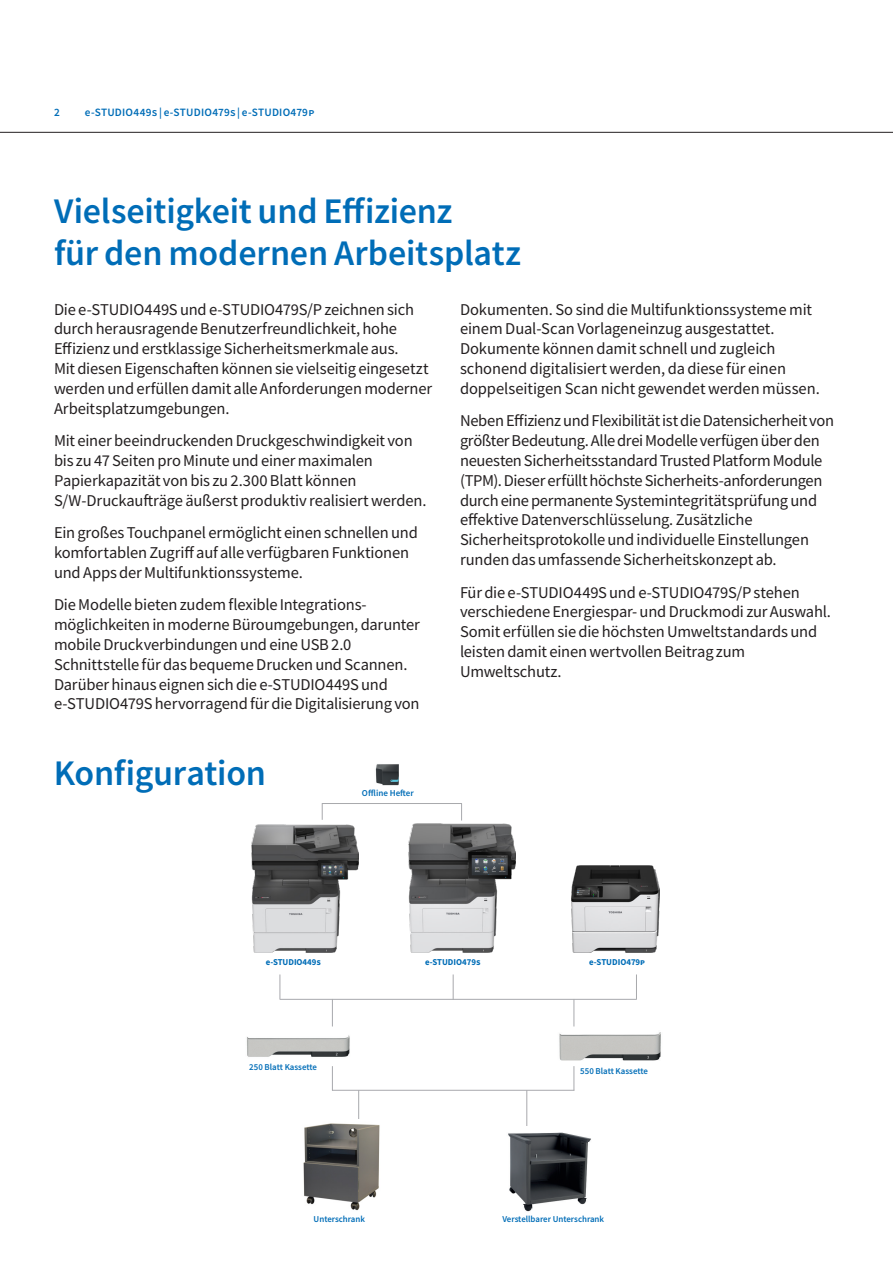
<style>
.page{position:relative;width:893px;height:1263px;background:#fff}
.page>*{position:absolute;margin:0;border:0;box-sizing:border-box;transform-origin:0 0}
.Headline_24pt{font:500 36px/42px "Toshiba Sans";letter-spacing:-.005em;color:#006db7}
.Continuous_text_9pt{font:16.5px/19.8px "Toshiba Sans";letter-spacing:-.01em;color:#231f20}
.Page_title_7_5pt{font:500 11.25px "Toshiba Sans";letter-spacing:.02em;color:#006db7}
.t1{font:500 9px "Toshiba Sans";color:#006db7}
.t2{font:700 9px "Toshiba Sans";letter-spacing:-.005em;color:#006db7}
</style>
<div class="page">
<hr style="left:0;top:132px;width:893px;height:1px;background:#231f20">
<img style="left:246px;top:975px;width:415px;height:128px">
<svg style="left:574px;top:1000px;width:1px;height:26px"></svg>
<svg style="left:332px;top:1000px;width:1px;height:26px"></svg>
<svg style="left:332px;top:1066px;width:1px;height:24px"></svg>
<svg style="left:574px;top:1066px;width:1px;height:24px"></svg>
<svg style="left:453px;top:974px;width:1px;height:25px"></svg>
<hr style="left:280px;top:999px;width:357px;height:1px;background:#a8a9ad">
<hr style="left:332px;top:1090px;width:242px;height:1px;background:#a8a9ad">
<svg style="left:280px;top:974px;width:1px;height:25px"></svg>
<svg style="left:636px;top:974px;width:1px;height:25px"></svg>
<img style="left:571px;top:866px;width:88px;height:87px">
<img style="left:252px;top:825px;width:106px;height:128px">
<img style="left:408px;top:823px;width:108px;height:130px">
<hr style="left:358px;top:1090px;width:1px;height:41px;background:#a8a9ad">
<hr style="left:526px;top:1090px;width:1px;height:41px;background:#a8a9ad">
<img style="left:508px;top:1126px;width:83px;height:86px">
<img style="left:375px;top:764px;width:24px;height:22px">
<svg style="left:322px;top:804px;width:1px;height:16px"></svg>
<svg style="left:461px;top:804px;width:1px;height:16px"></svg>
<hr style="left:322px;top:803px;width:140px;height:1px;background:#a8a9ad">
<img style="left:303px;top:1119px;width:77px;height:92px">
<p class="Page_title_7_5pt" style="left:54px;top:104px;width:7px">2</p>
<p class="Page_title_7_5pt" style="left:85px;top:104px;width:231px">e-STUDIO449s | e-STUDIO479s | e-STUDIO479p</p>
<p class="Headline_24pt" style="left:54px;top:189px;width:469px">Vielseitigkeit und Effizienz<br>für den modernen Arbeitsplatz</p>
<p class="Continuous_text_9pt" style="left:54px;top:299px;width:380px">Die e-STUDIO449S und e-STUDIO479S/P zeichnen sich durch herausragende Benutzerfreundlichkeit, hohe Effizienz und erstklassige Sicherheitsmerkmale aus.<br>Mit diesen Eigenschaften können sie vielseitig eingesetzt werden und erfüllen damit alle Anforderungen moderner Arbeitsplatzumgebungen.</p>
<p class="Continuous_text_9pt" style="left:54px;top:431px;width:374px">Mit einer beeindruckenden Druckgeschwindigkeit von bis zu 47 Seiten pro Minute und einer maximalen Papierkapazität von bis zu 2.300 Blatt können S/W-Druckaufträge äußerst produktiv realisiert werden.</p>
<p class="Continuous_text_9pt" style="left:54px;top:523px;width:365px">Ein großes Touchpanel ermöglicht einen schnellen und komfortablen Zugriff auf alle verfügbaren Funktionen und Apps der Multifunktionssysteme.</p>
<p class="Continuous_text_9pt" style="left:54px;top:595px;width:367px">Die Modelle bieten zudem flexible Integrations&shy;möglichkeiten in moderne Büroumgebungen, darunter mobile Druckverbindungen und eine USB 2.0<br>Schnittstelle für das bequeme Drucken und Scannen.<br>Darüber hinaus eignen sich die e-STUDIO449S und e-STUDIO479S hervorragend für die Digitalisierung von</p>
<p class="Continuous_text_9pt" style="left:460px;top:299px;width:361px">Dokumenten. So sind die Multifunktionssysteme mit einem Dual-Scan Vorlageneinzug ausgestattet.<br>Dokumente können damit schnell und zugleich schonend digitalisiert werden, da diese für einen doppelseitigen Scan nicht gewendet werden müssen.</p>
<p class="Continuous_text_9pt" style="left:460px;top:411px;width:376px">Neben Effizienz und Flexibilität ist die Datensicherheit von größter Bedeutung. Alle drei Modelle verfügen über den neuesten Sicherheitsstandard Trusted Platform Module (TPM). Dieser erfüllt höchste Sicherheits-anforderungen durch eine permanente Systemintegritätsprüfung und effektive Datenverschlüsselung. Zusätzliche Sicherheitsprotokolle und individuelle Einstellungen runden das umfassende Sicherheitskonzept ab.</p>
<p class="Continuous_text_9pt" style="left:460px;top:582px;width:373px">Für die e-STUDIO449S und e-STUDIO479S/P stehen verschiedene Energiespar- und Druckmodi zur Auswahl.<br>Somit erfüllen sie die höchsten Umweltstandards und leisten damit einen wertvollen Beitrag zum Umweltschutz.</p>
<p class="Headline_24pt" style="left:54px;top:751px;width:214px">Konfiguration</p>
<p class="t1" style="left:362px;top:787px;width:53px">Offline Hefter</p>
<p class="t2" style="left:266px;top:956px;width:57px">e-STUDIO449s</p>
<p class="t2" style="left:425px;top:956px;width:57px">e-STUDIO479s</p>
<p class="t2" style="left:589px;top:956px;width:57px">e-STUDIO479p</p>
<p class="t1" style="left:249px;top:1061px;width:69px">250 Blatt Kassette</p>
<p class="t1" style="left:314px;top:1213px;width:53px">Unterschrank</p>
<p class="t1" style="left:580px;top:1065px;width:69px">550 Blatt Kassette</p>
<p class="t1" style="left:502px;top:1213px;width:103px">Verstellbarer Unterschrank</p>
</div>
